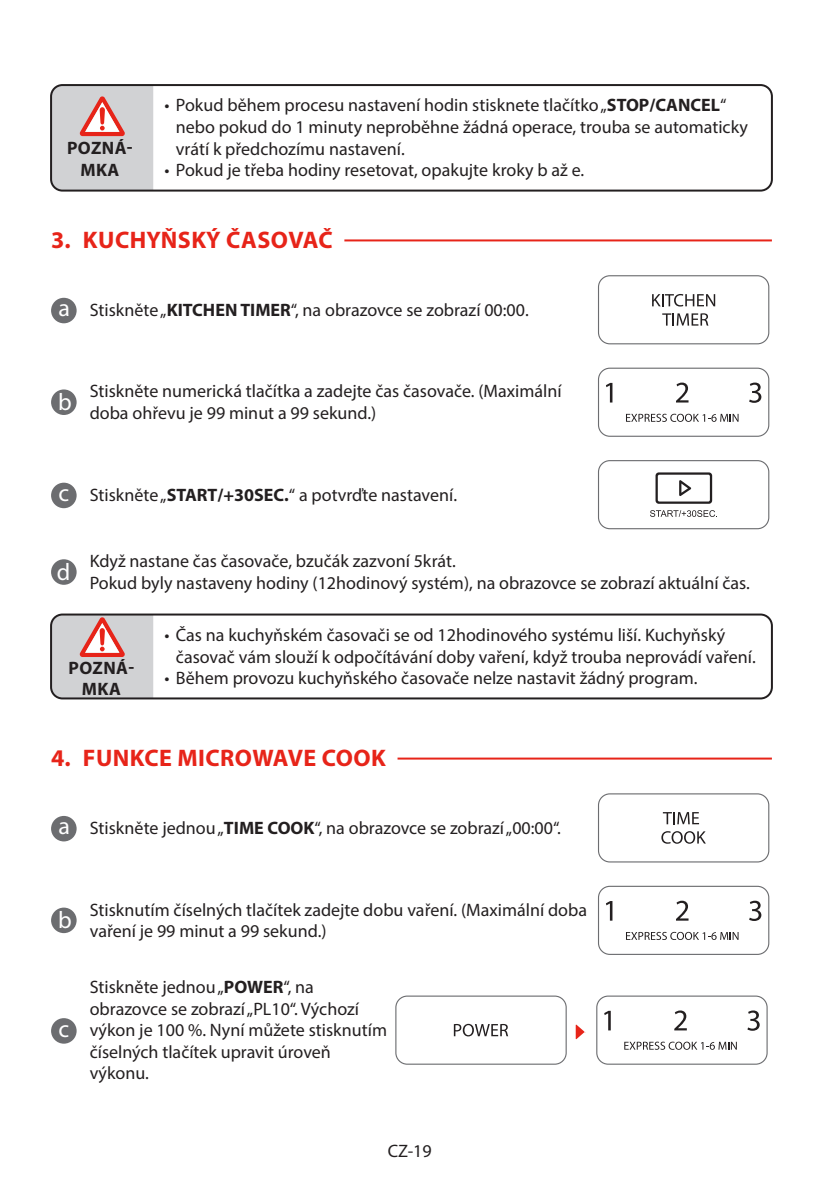
<style>
.page{position:relative;width:823px;height:1191px;background:#fff}
.page>*{position:absolute;margin:0;border:0;box-sizing:border-box;transform-origin:0 0}
.t1{font:700 24px "Myriad Pro";letter-spacing:.02em;color:#e72419}
.t2{font:24px "Myriad Pro";color:#fff}
.t3{font:18px/21.6px "Myriad Pro";color:#231f20}
.t4{font:700 18px/21.6px "Myriad Pro";letter-spacing:.02em;color:#231f20;text-align:center}
.s1{font-weight:700}
.s2{font-size:24px;color:#fff}
</style>
<div class="page">
<div style="left:50px;top:84px;width:722px;height:108px;border:2px solid #231f20;border-radius:11px"></div>
<hr style="left:51px;top:239px;width:720px;height:2px;background:#e72419">
<div style="left:37px;top:235px;width:307px;height:10px;background:#fff"></div>
<div style="left:50px;top:613px;width:722px;height:86px;border:2px solid #231f20;border-radius:11px"></div>
<hr style="left:51px;top:757px;width:720px;height:2px;background:#e72419">
<div style="left:37px;top:753px;width:360px;height:10px;background:#fff"></div>
<div style="left:51px;top:298px;width:26px;height:25px;background:#6c6d70;border-radius:50%"></div>
<div style="left:597px;top:275px;width:171px;height:69px;border:1px solid #6c6d70;border-radius:11px"></div>
<svg style="left:652px;top:294px;width:62px;height:12px"></svg>
<svg style="left:662px;top:313px;width:46px;height:13px"></svg>
<div style="left:51px;top:389px;width:26px;height:26px;background:#6c6d70;border-radius:50%"></div>
<div style="left:597px;top:368px;width:171px;height:69px;border:1px solid #6c6d70;border-radius:11px"></div>
<svg style="left:606px;top:383px;width:6px;height:19px"></svg>
<svg style="left:749px;top:382px;width:12px;height:21px"></svg>
<svg style="left:676px;top:382px;width:12px;height:20px"></svg>
<svg style="left:626px;top:414px;width:112px;height:8px"></svg>
<div style="left:51px;top:483px;width:26px;height:25px;background:#6c6d70;border-radius:50%"></div>
<div style="left:597px;top:460px;width:171px;height:69px;border:1px solid #6c6d70;border-radius:11px"></div>
<svg style="left:655px;top:472px;width:56px;height:32px"></svg>
<svg style="left:650px;top:510px;width:67px;height:7px"></svg>
<div style="left:51px;top:559px;width:26px;height:26px;background:#6c6d70;border-radius:50%"></div>
<div style="left:51px;top:816px;width:26px;height:25px;background:#6c6d70;border-radius:50%"></div>
<div style="left:597px;top:793px;width:171px;height:69px;border:1px solid #6c6d70;border-radius:11px"></div>
<svg style="left:662px;top:812px;width:36px;height:12px"></svg>
<svg style="left:661px;top:831px;width:44px;height:12px"></svg>
<div style="left:51px;top:907px;width:26px;height:26px;background:#6c6d70;border-radius:50%"></div>
<div style="left:597px;top:885px;width:171px;height:70px;border:1px solid #6c6d70;border-radius:11px"></div>
<svg style="left:606px;top:901px;width:6px;height:19px"></svg>
<svg style="left:749px;top:900px;width:12px;height:21px"></svg>
<svg style="left:676px;top:900px;width:12px;height:20px"></svg>
<svg style="left:626px;top:932px;width:112px;height:8px"></svg>
<div style="left:51px;top:1018px;width:26px;height:25px;background:#6c6d70;border-radius:50%"></div>
<div style="left:395px;top:995px;width:171px;height:69px;border:1px solid #6c6d70;border-radius:11px"></div>
<svg style="left:453px;top:1023px;width:55px;height:13px"></svg>
<svg style="left:575px;top:1024px;width:9px;height:15px"></svg>
<div style="left:596px;top:995px;width:171px;height:69px;border:1px solid #6c6d70;border-radius:11px"></div>
<svg style="left:604px;top:1010px;width:6px;height:20px"></svg>
<svg style="left:747px;top:1010px;width:12px;height:20px"></svg>
<svg style="left:674px;top:1010px;width:12px;height:20px"></svg>
<svg style="left:624px;top:1041px;width:112px;height:8px"></svg>
<svg style="left:51px;top:85px;width:102px;height:106px;background:#ccc2c4"></svg>
<svg style="left:51px;top:614px;width:102px;height:84px;background:#cdc0c1"></svg>
<p class="t4" style="left:67px;top:137px;width:67px">POZNÁ-<br>MKA</p>
<p class="t3" style="left:176px;top:94px;width:573px;text-indent:-11px">• Pokud během procesu nastavení hodin stisknete tlačítko „<span class="s1">STOP/CANCEL</span>“ nebo pokud do 1 minuty neproběhne žádná operace, trouba se automaticky vrátí k předchozímu nastavení.</p>
<p class="t3" style="left:164px;top:159px;width:421px">• Pokud je třeba hodiny resetovat, opakujte kroky b až e.</p>
<h1 class="t1" style="left:51px;top:224px;width:283px">3. KUCHYŇSKÝ ČASOVAČ</h1>
<p class="t3" style="left:58px;top:299px;width:471px"><span class="s2">a</span> Stiskněte „<span class="s1">KITCHEN TIMER</span>“, na obrazovce se zobrazí 00:00.</p>
<h1 class="t2" style="left:58px;top:387px;width:15px">b</h1>
<p class="t3" style="left:90px;top:380px;width:473px">Stiskněte numerická tlačítka a zadejte čas časovače. (Maximální doba ohřevu je 99 minut a 99 sekund.)</p>
<p class="t3" style="left:58px;top:483px;width:400px"><span class="s2">c</span> Stiskněte „<span class="s1">START/+30SEC.</span>“ a potvrďte nastavení.</p>
<h1 class="t2" style="left:57px;top:557px;width:15px">d</h1>
<p class="t3" style="left:90px;top:550px;width:661px">Když nastane čas časovače, bzučák zazvoní 5krát.<br>Pokud byly nastaveny hodiny (12hodinový systém), na obrazovce se zobrazí aktuální čas.</p>
<p class="t3" style="left:176px;top:624px;width:581px;text-indent:-11px">• Čas na kuchyňském časovači se od 12hodinového systému liší. Kuchyňský časovač vám slouží k odpočítávání doby vaření, když trouba neprovádí vaření.</p>
<p class="t3" style="left:164px;top:667px;width:534px">• Během provozu kuchyňského časovače nelze nastavit žádný program.</p>
<p class="t4" style="left:68px;top:656px;width:67px">POZNÁ-<br>MKA</p>
<h1 class="t1" style="left:51px;top:742px;width:336px">4. FUNKCE MICROWAVE COOK</h1>
<p class="t3" style="left:58px;top:817px;width:503px"><span class="s2">a</span> Stiskněte jednou „<span class="s1">TIME COOK</span>“, na obrazovce se zobrazí „00:00“.</p>
<h1 class="t2" style="left:58px;top:905px;width:15px">b</h1>
<p class="t3" style="left:90px;top:898px;width:498px">Stisknutím číselných tlačítek zadejte dobu vaření. (Maximální doba vaření je 99 minut a 99 sekund.)</p>
<h1 class="t2" style="left:58px;top:1013px;width:12px">c</h1>
<p class="t3" style="left:90px;top:976px;width:298px">Stiskněte jednou „<span class="s1">POWER</span>“, na obrazovce se zobrazí „PL10“. Výchozí výkon je 100 %. Nyní můžete stisknutím číselných tlačítek upravit úroveň výkonu.</p>
<p class="t3" style="left:387px;top:1139px;width:45px">CZ-19</p>
</div>
